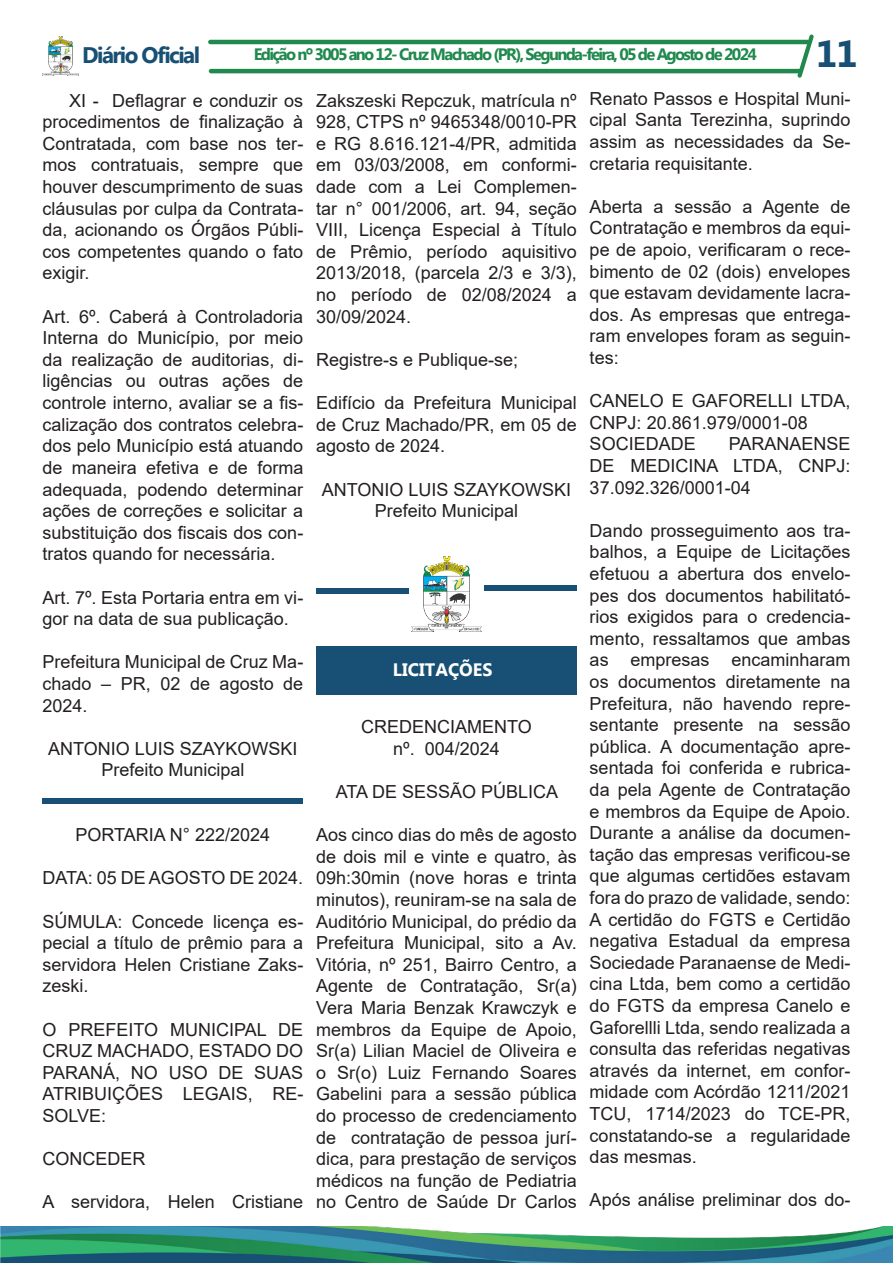
<style>
.page{position:relative;width:893px;height:1263px;background:#fff}
.page>*{position:absolute;margin:0;border:0;box-sizing:border-box;transform-origin:0 0}
.t1{font:700 37.5px "Myanmar Text";color:#175074}
.t2{font:700 22.5px "Myanmar Text";letter-spacing:-.07em;color:#175074}
.t3{font:18px/21.6px "Arial";color:#231f20;text-align:justify}
.t4{font:700 18px "Myanmar Text";color:#fff}
.t5{font:700 16.5px "Myanmar Text";letter-spacing:-.1em;color:#20894d}
</style>
<div class="page">
<hr style="left:208px;top:40px;width:602px;height:4px;background:#20894d;border-radius:2px">
<hr style="left:209px;top:69px;width:593px;height:4px;background:#20894d;border-radius:2px">
<img style="left:43px;top:37px;width:36px;height:38px">
<svg style="left:797px;top:34px;width:17px;height:44px"></svg>
<img style="left:0;top:1226px;width:893px;height:37px">
<div style="left:43px;top:798px;width:260px;height:6px;background:#175074"></div>
<div style="left:316px;top:646px;width:261px;height:49px;background:#175074"></div>
<svg style="left:316px;top:588px;width:93px;height:6px"></svg>
<img style="left:411px;top:556px;width:71px;height:75px">
<svg style="left:484px;top:585px;width:93px;height:6px"></svg>
<p class="t2" style="left:82px;top:42px;width:119px">Diário Oficial</p>
<p class="t5" style="left:254px;top:45px;width:505px">Edição nº 3005 ano 12- Cruz Machado (PR), Segunda-feira, 05 de Agosto de 2024</p>
<p class="t1" style="left:816px;top:32px;width:43px">11</p>
<p class="t3" style="left:43px;top:89px;width:262px;text-indent:27px">XI - Deflagrar e conduzir os procedimentos de finalização à Contratada, com base nos ter&shy;mos contratuais, sempre que houver descumprimento de suas cláusulas por culpa da Contrata&shy;da, acionando os Órgãos Públi&shy;cos competentes quando o fato exigir.</p>
<p class="t3" style="left:43px;top:305px;width:262px">Art. 6º. Caberá à Controladoria Interna do Município, por meio da realização de auditorias, di&shy;ligências ou outras ações de controle interno, avaliar se a fis&shy;calização dos contratos celebra&shy;dos pelo Município está atuando de maneira efetiva e de forma adequada, podendo determinar ações de correções e solicitar a substituição dos fiscais dos con&shy;tratos quando for necessária.</p>
<p class="t3" style="left:43px;top:586px;width:262px">Art. 7º. Esta Portaria entra em vi&shy;gor na data de sua publicação.</p>
<p class="t3" style="left:43px;top:651px;width:262px">Prefeitura Municipal de Cruz Ma&shy;chado – PR, 02 de agosto de 2024.</p>
<p class="t3" style="left:48px;top:737px;width:251px">ANTONIO LUIS SZAYKOWSKI</p>
<p class="t3" style="left:101px;top:759px;width:145px">Prefeito Municipal</p>
<p class="t3" style="left:590px;top:87px;width:262px">Renato Passos e Hospital Muni&shy;cipal Santa Terezinha, suprindo assim as necessidades da Se&shy;cretaria requisitante.</p>
<p class="t3" style="left:590px;top:195px;width:262px">Aberta a sessão a Agente de Contratação e membros da equi&shy;pe de apoio, verificaram o rece&shy;bimento de 02 (dois) envelopes que estavam devidamente lacra&shy;dos. As empresas que entrega&shy;ram envelopes foram as seguin&shy;tes:</p>
<p class="t3" style="left:590px;top:390px;width:262px">CANELO E GAFORELLI LTDA,<br>CNPJ: 20.861.979/0001-08</p>
<p class="t3" style="left:590px;top:433px;width:108px">SOCIEDADE</p>
<p class="t3" style="left:316px;top:89px;width:262px">Zakszeski Repczuk, matrícula nº 928, CTPS nº 9465348/0010-PR e RG 8.616.121-4/PR, admitida em 03/03/2008, em conformi&shy;dade com a Lei Complemen&shy;tar n° 001/2006, art. 94, seção VIII, Licença Especial à Título de Prêmio, período aquisitivo 2013/2018, (parcela 2/3 e 3/3), no período de 02/08/2024 a 30/09/2024.</p>
<p class="t3" style="left:316px;top:349px;width:204px">Registre-s e Publique-se;</p>
<p class="t3" style="left:316px;top:392px;width:262px">Edifício da Prefeitura Municipal de Cruz Machado/PR, em 05 de agosto de 2024.</p>
<p class="t3" style="left:322px;top:478px;width:251px">ANTONIO LUIS SZAYKOWSKI</p>
<p class="t3" style="left:375px;top:500px;width:145px">Prefeito Municipal</p>
<p class="t3" style="left:590px;top:433px;width:262px;text-indent:139px">PARANAENSE DE MEDICINA LTDA, CNPJ:<br>37.092.326/0001-04</p>
<p class="t3" style="left:590px;top:519px;width:262px">Dando prosseguimento aos tra&shy;balhos, a Equipe de Licitações efetuou a abertura dos envelo&shy;pes dos documentos habilitató&shy;rios exigidos para o credencia&shy;mento, ressaltamos que ambas as empresas encaminharam os documentos diretamente na Prefeitura, não havendo repre&shy;sentante presente na sessão pública. A documentação apre&shy;sentada foi conferida e rubrica&shy;da pela Agente de Contratação e membros da Equipe de Apoio.<br>Durante a análise da documen&shy;tação das empresas verificou-se que algumas certidões estavam fora do prazo de validade, sendo:<br>A certidão do FGTS e Certidão negativa Estadual da empresa Sociedade Paranaense de Medi&shy;cina Ltda, bem como a certidão do FGTS da empresa Canelo e Gaforellli Ltda, sendo realizada a consulta das referidas negativas através da internet, em confor&shy;midade com Acórdão 1211/2021<br>TCU, 1714/2023 do TCE-PR, constatando-se a regularidade das mesmas.</p>
<p class="t3" style="left:590px;top:1189px;width:262px">Após análise preliminar dos do-</p>
<p class="t4" style="left:393px;top:659px;width:101px">LICITAÇÕES</p>
<p class="t3" style="left:361px;top:716px;width:172px">CREDENCIAMENTO</p>
<p class="t3" style="left:393px;top:737px;width:108px">nº. 004/2024</p>
<p class="t3" style="left:336px;top:781px;width:224px">ATA DE SESSÃO PÚBLICA</p>
<p class="t3" style="left:316px;top:824px;width:262px">Aos cinco dias do mês de agosto de dois mil e vinte e quatro, às 09h:30min (nove horas e trinta minutos), reuniram-se na sala de Auditório Municipal, do prédio da Prefeitura Municipal, sito a Av.<br>Vitória, nº 251, Bairro Centro, a Agente de Contratação, Sr(a)<br>Vera Maria Benzak Krawczyk e membros da Equipe de Apoio, Sr(a) Lilian Maciel de Oliveira e o Sr(o) Luiz Fernando Soares Gabelini para a sessão pública do processo de credenciamento de contratação de pessoa jurí&shy;dica, para prestação de serviços médicos na função de Pediatria no Centro de Saúde Dr Carlos</p>
<p class="t3" style="left:76px;top:824px;width:196px">PORTARIA N° 222/2024</p>
<p class="t3" style="left:43px;top:867px;width:262px">DATA: 05 DE AGOSTO DE 2024.</p>
<p class="t3" style="left:43px;top:910px;width:262px">SÚMULA: Concede licença es&shy;pecial a título de prêmio para a servidora Helen Cristiane Zaks&shy;zeski.</p>
<p class="t3" style="left:43px;top:1018px;width:262px">O PREFEITO MUNICIPAL DE CRUZ MACHADO, ESTADO DO PARANÁ, NO USO DE SUAS ATRIBUIÇÕES LEGAIS, RE-SOLVE:</p>
<p class="t3" style="left:43px;top:1148px;width:104px">CONCEDER</p>
<p class="t3" style="left:43px;top:1191px;width:262px">A servidora, Helen Cristiane</p>
</div>
